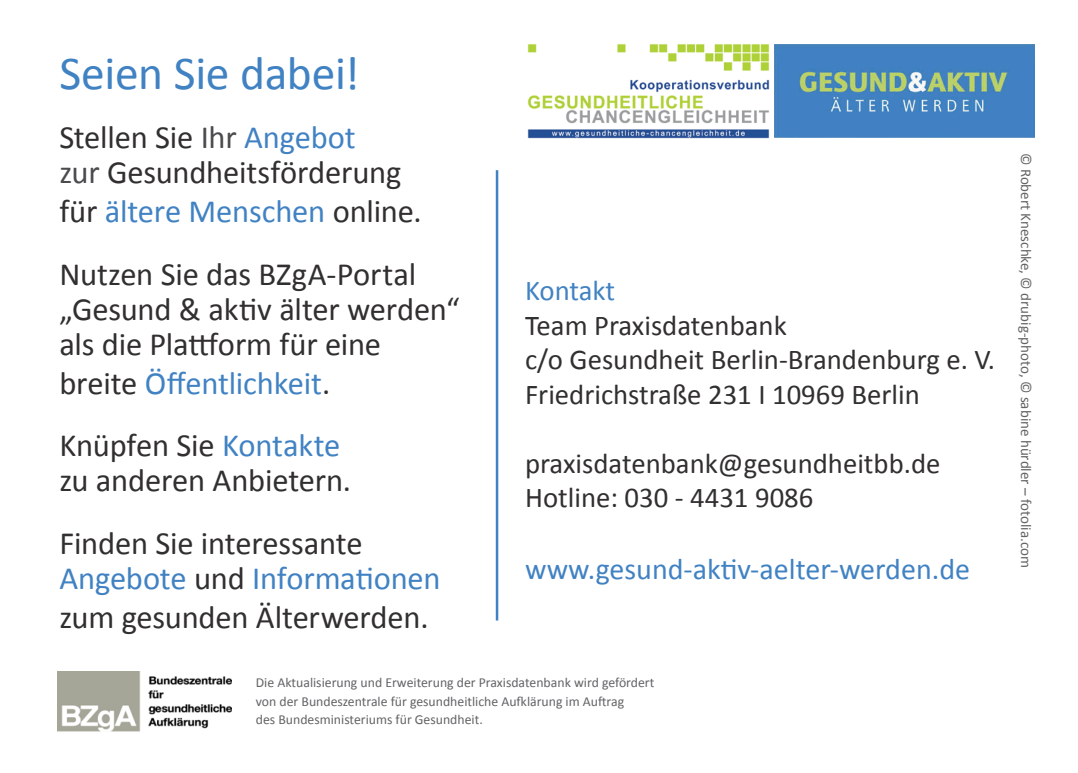
<style>
.page{position:relative;width:1078px;height:773px;background:#fff}
.page>*{position:absolute;margin:0;border:0;box-sizing:border-box;transform-origin:0 0}
.t1{font:47.5px "Calibri";letter-spacing:-.01em;color:#4182c3}
.t2{font:32.5px/35px "Calibri";letter-spacing:-.01em;color:#312f30}
.t3{font:32.5px/62.5px "Calibri";letter-spacing:-.01em;color:#4182c3}
.t4{font:30px "Calibri";color:#4182c3}
.t5{font:28.75px/34.5px "Calibri";color:#312f30}
.t6{font:28.75px "Calibri";letter-spacing:-.005em;color:#4182c3}
.t7{font:15px "Calibri";color:#636366}
.t8{font:13.75px/18.8px "Calibri";color:#636366}
.s1{color:#4a4b4c}
.s2{color:#4182c3}
.s3{color:#312f30}
</style>
<div class="page">
<img style="left:527px;top:44px;width:243px;height:95px">
<img style="left:774px;top:44px;width:260px;height:94px">
<img style="left:58px;top:671px;width:173px;height:61px">
<hr style="left:495px;top:170px;width:3px;height:450px;background:#4182c3">
<h1 class="t1" style="left:59px;top:44px;width:301px">Seien Sie dabei!</h1>
<p class="t2" style="left:59px;top:118px;width:343px">Stellen Sie <span class="s1">Ihr</span> <span class="s2">Angebot </span><span class="s1">zur</span> Gesundheitsförderung</p>
<p class="t2" style="left:59px;top:178px;width:364px;line-height:62.5px">für <span class="s2">ältere Menschen</span> online.<br>Nutzen Sie das BZgA-Portal</p>
<p class="t2" style="left:59px;top:290px;width:402px">„Gesund &amp; aktiv älter werden“ als die Plattform für eine</p>
<p class="t3" style="left:59px;top:350px;width:282px"><span class="s3">breite</span> Öffentlichkeit<span class="s3">.<br>Knüpfen Sie</span> Kontakte</p>
<p class="t2" style="left:59px;top:447px;width:305px;line-height:62.5px">zu anderen Anbietern.<br>Finden Sie interessante</p>
<p class="t2" style="left:59px;top:557px;width:382px;line-height:39px"><span class="s2">Angebote</span> und <span class="s2">Informationen </span>zum gesunden Älterwerden.</p>
<p class="t6" style="left:525px;top:273px;width:92px">Kontakt</p>
<p class="t5" style="left:525px;top:306px;width:471px">Team Praxisdatenbank<br>c/o Gesundheit Berlin-Brandenburg e. V.<br>Friedrichstraße 231 I 10969 Berlin</p>
<p class="t5" style="left:525px;top:444px;width:417px">praxisdatenbank@gesundheitbb.de<br>Hotline: 030 - 4431 9086</p>
<p class="t4" style="left:525px;top:550px;width:446px">www.gesund-aktiv-aelter-werden.de</p>
<p class="t8" style="left:256px;top:672px;width:400px">Die Aktualisierung und Erweiterung der Praxisdatenbank wird gefördert von der Bundeszentrale für gesundheitliche Aufklärung im Auftrag<br>des Bundesministeriums für Gesundheit.</p>
<p class="t7" style="left:1035px;top:153px;width:416px;rotate:90deg">© Robert Kneschke, © drubig-photo, © sabine hürdler – fotolia.com</p>
</div>
